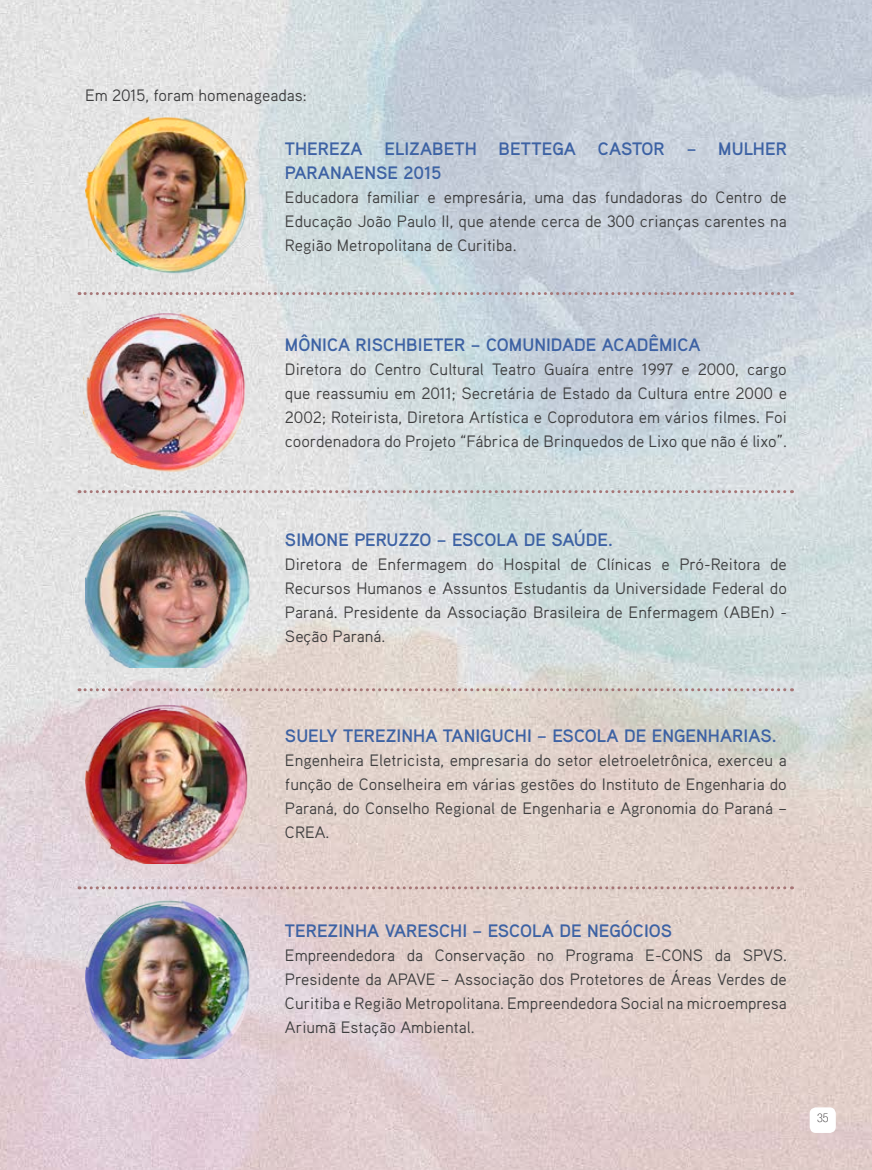
<style>
.page{position:relative;width:872px;height:1170px;background:#fff}
.page>*{position:absolute;margin:0;border:0;box-sizing:border-box;transform-origin:0 0}
.t1{font:700 18px/24px "Aaux Pro";color:#3d62a4}
.t2{font:16.5px/24px "Aaux Pro";color:#3e3e3f;text-align:justify}
.t3{font:100 condensed 12px "Helvetica Neue LT Com";color:#231f20}
</style>
<div class="page">
<img style="left:0;top:0;width:872px;height:1169px">
<div style="left:809px;top:1107px;width:26px;height:25px;background:#fff;border-radius:6px"></div>
<hr style="left:0;top:48px;width:1px;height:89px;background:#006991">
<img style="left:85px;top:116px;width:166px;height:160px">
<img style="left:83px;top:311px;width:167px;height:161px">
<img style="left:85px;top:507px;width:166px;height:160px">
<img style="left:85px;top:702px;width:166px;height:161px">
<img style="left:85px;top:898px;width:166px;height:160px">
<svg style="left:79px;top:292px;width:713px;height:3px;background:#c1b3b7"></svg>
<svg style="left:79px;top:688px;width:713px;height:3px;background:#c9b4b1"></svg>
<svg style="left:79px;top:490px;width:713px;height:3px;background:#c7b8ba"></svg>
<svg style="left:79px;top:886px;width:713px;height:3px;background:#ccb1af"></svg>
<p class="t2" style="left:85px;top:83px;width:223px">Em 2015, foram homenageadas:</p>
<p class="t1" style="left:285px;top:136px;width:503px">THEREZA ELIZABETH BETTEGA CASTOR – MULHER<br>PARANAENSE 2015</p>
<p class="t2" style="left:285px;top:185px;width:503px">Educadora familiar e empresária, uma das fundadoras do Centro de Educação João Paulo II, que atende cerca de 300 crianças carentes na Região Metropolitana de Curitiba.</p>
<p class="t1" style="left:285px;top:332px;width:417px">MÔNICA RISCHBIETER – COMUNIDADE ACADÊMICA</p>
<p class="t2" style="left:285px;top:356px;width:503px">Diretora do Centro Cultural Teatro Guaíra entre 1997 e 2000, cargo que reassumiu em 2011; Secretária de Estado da Cultura entre 2000 e 2002; Roteirista, Diretora Artística e Coprodutora em vários filmes. Foi coordenadora do Projeto “Fábrica de Brinquedos de Lixo que não é lixo”.</p>
<p class="t1" style="left:285px;top:527px;width:329px">SIMONE PERUZZO – ESCOLA DE SAÚDE.</p>
<p class="t2" style="left:285px;top:551px;width:503px">Diretora de Enfermagem do Hospital de Clínicas e Pró-Reitora de Recursos Humanos e Assuntos Estudantis da Universidade Federal do Paraná. Presidente da Associação Brasileira de Enfermagem (ABEn) - Seção Paraná.</p>
<p class="t1" style="left:285px;top:722px;width:493px">SUELY TEREZINHA TANIGUCHI – ESCOLA DE ENGENHARIAS.</p>
<p class="t2" style="left:285px;top:747px;width:503px">Engenheira Eletricista, empresaria do setor eletroeletrônica, exerceu a função de Conselheira em várias gestões do Instituto de Engenharia do Paraná, do Conselho Regional de Engenharia e Agronomia do Paraná – CREA.</p>
<p class="t1" style="left:285px;top:918px;width:389px">TEREZINHA VARESCHI – ESCOLA DE NEGÓCIOS</p>
<p class="t2" style="left:285px;top:942px;width:503px">Empreendedora da Conservação no Programa E-CONS da SPVS.<br>Presidente da APAVE – Associação dos Protetores de Áreas Verdes de Curitiba e Região Metropolitana. Empreendedora Social na microempresa Ariumã Estação Ambiental.</p>
<p class="t3" style="left:817px;top:1111px;width:13px">35</p>
</div>
